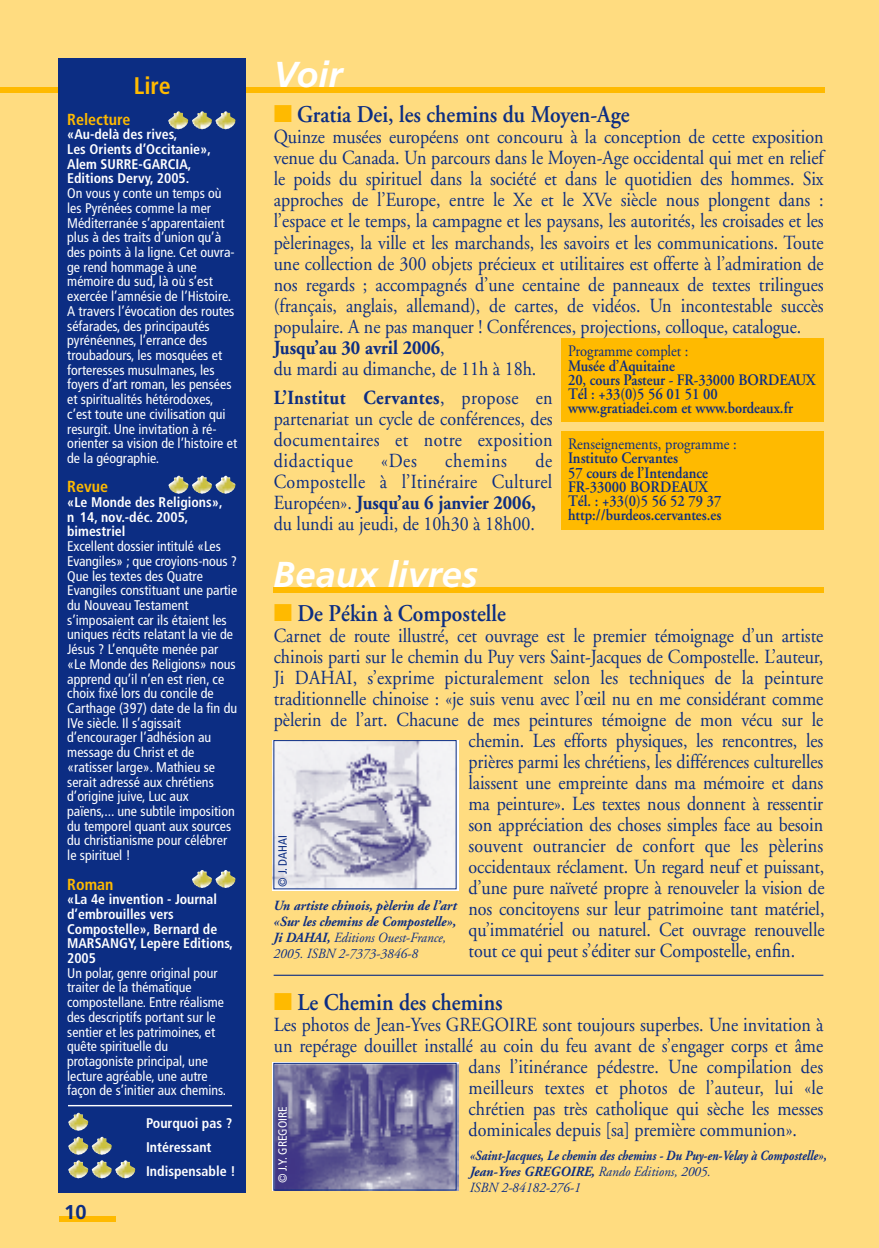
<style>
.page{position:relative;width:879px;height:1248px;background:#fff}
.page>*{position:absolute;margin:0;border:0;box-sizing:border-box;transform-origin:0 0}
.t1{font:italic 700 36px "Frutiger";color:#fff}
.t2{font:600 24px "Adobe Garamond";color:#0c2d83;scale:.9 1}
.t3{font:700 condensed 24px "Frutiger";color:#ffba00}
.t4{font:20px/21px "Adobe Garamond";color:#0c2d83;scale:.9 1}
.t5{font:20px "Adobe Garamond";letter-spacing:.04em;color:#0c2d83;scale:.9 1}
.t6{font:700 20px "Frutiger";color:#0c2d83}
.t7{font:600 16px/14.2px "Adobe Garamond";color:#0c2d83;scale:.9 1}
.t8{font:16px "Adobe Garamond";color:#0c2d83;scale:.9 1}
.t9{font:700 condensed 16px "Frutiger";color:#ffba00}
.t10{font:condensed 14px/14.6px "Frutiger";color:#fff}
.t11{font:700 condensed 14px/14.6px "Frutiger";color:#fff}
.t12{font:italic 700 14px/15.8px "Adobe Garamond";color:#0c2d83;scale:.85 1}
.t13{font:italic 700 14px/15.8px "Adobe Garamond";color:#0c2d83;scale:.95 1}
.t14{font:condensed 12px "Frutiger";color:#fff}
.t15{font:condensed 12px "Frutiger";color:#0c2d83}
.s1{color:#ffba00}
.s2{font-weight:700}
.s3{font-weight:400}
</style>
<div class="page">
<div style="left:0;top:0;width:879px;height:1247px;background:#ffdc80"></div>
<div style="left:0;top:87px;width:824px;height:6px;background:#ffba00"></div>
<div style="left:59px;top:1215px;width:56px;height:6px;background:#ffba00"></div>
<div style="left:274px;top:587px;width:550px;height:6px;background:#ffba00"></div>
<div style="left:59px;top:59px;width:187px;height:1134px;background:#0c2d83"></div>
<hr style="left:68px;top:1104px;width:164px;height:2px;background:#fff">
<div style="left:561px;top:339px;width:262px;height:83px;background:#ffba00"></div>
<hr style="left:274px;top:974px;width:549px;height:1px;background:#0c2d83">
<img style="left:68px;top:1112px;width:20px;height:18px">
<img style="left:68px;top:1136px;width:20px;height:18px">
<img style="left:68px;top:1160px;width:20px;height:18px">
<img style="left:92px;top:1136px;width:20px;height:18px">
<img style="left:92px;top:1160px;width:20px;height:18px">
<img style="left:115px;top:1160px;width:20px;height:18px">
<img style="left:168px;top:475px;width:21px;height:18px">
<img style="left:192px;top:475px;width:20px;height:18px">
<img style="left:215px;top:475px;width:21px;height:18px">
<img style="left:192px;top:870px;width:20px;height:17px">
<img style="left:215px;top:870px;width:21px;height:17px">
<img style="left:192px;top:111px;width:20px;height:18px">
<img style="left:168px;top:111px;width:20px;height:18px">
<img style="left:215px;top:111px;width:21px;height:18px">
<img style="left:272px;top:740px;width:186px;height:150px">
<img style="left:272px;top:1062px;width:186px;height:128px">
<div style="left:273px;top:1062px;width:184px;height:128px;border:1px solid #0c2d83"></div>
<div style="left:561px;top:431px;width:262px;height:98px;background:#ffba00"></div>
<p class="t3" style="left:134px;top:71px;width:39px">Lire</p>
<p class="t9" style="left:67px;top:110px;width:65px">Relecture</p>
<p class="t11" style="left:67px;top:127px;width:145px">«Au-delà des rives,<br>Les Orients d’Occitanie»,<br>Alem SURRE-GARCIA,<br>Editions Dervy, 2005.</p>
<p class="t10" style="left:67px;top:186px;width:172px">On vous y conte un temps où les Pyrénées comme la mer<br>Méditerranée s’apparentaient plus à des traits d’union qu’à des points à la ligne. Cet ouvra&shy;ge rend hommage à une mémoire du sud, là où s’est exercée l’amnésie de l’Histoire.<br>A travers l’évocation des routes séfarades, des principautés pyrénéennes, l’errance des troubadours, les mosquées et forteresses musulmanes, les foyers d’art roman, les pensées et spiritualités hétérodoxes, c’est toute une civilisation qui resurgit. Une invitation à ré&shy;orienter sa vision de l’histoire et de la géographie.</p>
<p class="t9" style="left:67px;top:477px;width:42px">Revue</p>
<p class="t11" style="left:67px;top:495px;width:157px">«Le Monde des Religions», n 14, nov.-déc. 2005, bimestriel</p>
<p class="t10" style="left:67px;top:539px;width:172px">Excellent dossier intitulé «Les<br>Evangiles» ; que croyions-nous ?<br>Que les textes des Quatre<br>Evangiles constituant une partie du Nouveau Testament s’imposaient car ils étaient les uniques récits relatant la vie de<br>Jésus ? L’enquête menée par «Le Monde des Religions» nous apprend qu’il n’en est rien, ce choix fixé lors du concile de<br>Carthage (397) date de la fin du<br>IVe siècle. Il s’agissait d’encourager l’adhésion au message du Christ et de «ratisser large». Mathieu se serait adressé aux chrétiens d’origine juive, Luc aux païens,... une subtile imposition du temporel quant aux sources du christianisme pour célébrer le spirituel !</p>
<p class="t9" style="left:67px;top:874px;width:48px">Roman</p>
<p class="t11" style="left:67px;top:892px;width:167px">«La 4e invention - Journal d’embrouilles vers<br>Compostelle», Bernard de<br>MARSANGY, Lepère Editions,<br>2005</p>
<p class="t10" style="left:67px;top:965px;width:160px">Un polar, genre original pour traiter de la thématique compostellane. Entre réalisme des descriptifs portant sur le sentier et les patrimoines, et quête spirituelle du protagoniste principal, une lecture agréable, une autre façon de s’initier aux chemins.</p>
<p class="t11" style="left:146px;top:1111px;width:91px;line-height:23.8px">Pourquoi pas ?<br>Intéressant<br>Indispensable !</p>
<p class="t6" style="left:64px;top:1200px;width:24px">10</p>
<h1 class="t1" style="left:274px;top:53px;width:70px">Voir</h1>
<p class="t2" style="left:274px;top:102px;width:397px"><span class="s1">■</span> Gratia Dei, les chemins du Moyen-Age</p>
<p class="t4" style="left:274px;top:127px;width:612px">Quinze musées européens ont concouru à la conception de cette exposition venue du Canada. Un parcours dans le Moyen-Age occidental qui met en relief le poids du spirituel dans la société et dans le quotidien des hommes. Six approches de l’Europe, entre le Xe et le XVe siècle nous plongent dans : l’espace et le temps, la campagne et les paysans, les autorités, les croisades et les pèlerinages, la ville et les marchands, les savoirs et les communications. Toute une collection de 300 objets précieux et utilitaires est offerte à l’admiration de nos regards ; accompagnés d’une centaine de panneaux de textes trilingues (français, anglais, allemand), de cartes, de vidéos. Un incontestable succès populaire. A ne pas manquer ! Conférences, projections, colloque, catalogue.<br><span class="s2">Jusqu’au 30 avril 2006</span>,<br>du mardi au dimanche, de 11h à 18h.</p>
<p class="t4" style="left:274px;top:387px;width:311px;text-align:justify"><span class="s2">L’Institut Cervantes</span>, propose en partenariat un cycle de conférences, des documentaires et notre exposition didactique</p>
<p class="t8" style="left:568px;top:343px;width:135px">Programme complet :</p>
<p class="t7" style="left:568px;top:359px;width:277px">Musée d’Aquitaine<br>20, cours Pasteur - FR-33000 BORDEAUX<br>Tél : +33(0)5 56 01 51 00 www.gratiadei.com et www.bordeaux.fr</p>
<p class="t8" style="left:568px;top:435px;width:189px">Renseignements, programme :</p>
<p class="t7" style="left:568px;top:451px;width:172px">Instituto Cervantes<br>57 cours de l’Intendance<br>FR-33000 BORDEAUX<br>Tél. : +33(0)5 56 52 79 37 http://burdeos.cervantes.es</p>
<p class="t4" style="left:274px;top:450px;width:311px;text-indent:262px">de<br>Compostelle à l’Itinéraire Culturel<br>Européen». <span class="s2">Jusqu’au 6 janvier 2006, </span>du lundi au jeudi, de 10h30 à 18h00.</p>
<p class="t4" style="left:381px;top:450px;width:41px">«Des</p>
<p class="t5" style="left:445px;top:449px;width:70px">chemins</p>
<h1 class="t1" style="left:274px;top:553px;width:206px">Beaux livres</h1>
<p class="t2" style="left:274px;top:600px;width:259px"><span class="s1">■</span> De Pékin à Compostelle</p>
<p class="t4" style="left:274px;top:626px;width:612px">Carnet de route illustré, cet ouvrage est le premier témoignage d’un artiste</p>
<p class="t4" style="left:274px;top:647px;width:612px">chinois parti sur le chemin du Puy vers Saint-Jacques de Compostelle. L’auteur,</p>
<p class="t4" style="left:274px;top:668px;width:612px">Ji DAHAI, s’exprime picturalement selon les techniques de la peinture</p>
<p class="t4" style="left:274px;top:689px;width:612px">traditionnelle chinoise : «je suis venu avec l’œil nu en me considérant comme</p>
<p class="t4" style="left:274px;top:710px;width:612px">pèlerin de l’art. Chacune de mes peintures témoigne de mon vécu sur le</p>
<p class="t4" style="left:468px;top:731px;width:395px">chemin. Les efforts physiques, les rencontres, les</p>
<p class="t4" style="left:468px;top:752px;width:395px">prières parmi les chrétiens, les différences culturelles</p>
<p class="t4" style="left:468px;top:773px;width:395px">laissent une empreinte dans ma mémoire et dans</p>
<p class="t4" style="left:468px;top:794px;width:395px">ma peinture». Les textes nous donnent à ressentir</p>
<p class="t4" style="left:468px;top:815px;width:395px">son appréciation des choses simples face au besoin</p>
<p class="t4" style="left:468px;top:836px;width:395px">souvent outrancier de confort que les pèlerins</p>
<p class="t4" style="left:468px;top:857px;width:397px">occidentaux réclament. Un regard neuf et puissant,</p>
<p class="t4" style="left:468px;top:878px;width:397px">d’une pure naïveté propre à renouveler la vision de</p>
<p class="t4" style="left:468px;top:899px;width:397px">nos concitoyens sur leur patrimoine tant matériel,</p>
<p class="t4" style="left:468px;top:920px;width:397px">qu’immatériel ou naturel. Cet ouvrage renouvelle</p>
<p class="t4" style="left:468px;top:941px;width:364px">tout ce qui peut s’éditer sur Compostelle, enfin.</p>
<p class="t2" style="left:274px;top:988px;width:256px"><span class="s1">■</span> Le Chemin des chemins</p>
<p class="t4" style="left:274px;top:1014px;width:612px">Les photos de Jean-Yves GREGOIRE sont toujours superbes. Une invitation à</p>
<p class="t4" style="left:274px;top:1035px;width:612px">un repérage douillet installé au coin du feu avant de s’engager corps et âme</p>
<p class="t4" style="left:468px;top:1056px;width:395px">dans l’itinérance pédestre. Une compilation des</p>
<p class="t4" style="left:468px;top:1077px;width:395px">meilleurs textes et photos de l’auteur, lui «le</p>
<p class="t4" style="left:468px;top:1098px;width:395px">chrétien pas très catholique qui sèche les messes</p>
<p class="t4" style="left:468px;top:1119px;width:366px">dominicales depuis [sa] première communion».</p>
<p class="t15" style="left:276px;top:886px;width:53px;rotate:-90deg">© J. DAHAI</p>
<p class="t13" style="left:274px;top:898px;width:194px">Un artiste chinois, pèlerin de l’art «Sur les chemins de Compostelle»,<br>Ji DAHAI, <span class="s3">Editions Ouest-France,<br>2005. ISBN 2-7373-3846-8</span></p>
<p class="t14" style="left:276px;top:1183px;width:78px;rotate:-90deg">© J.Y. GREGOIRE</p>
<p class="t12" style="left:470px;top:1148px;width:422px">«Saint-Jacques, Le chemin des chemins - Du Puy-en-Velay à Compostelle»,<br>Jean-Yves GREGOIRE, <span class="s3">Rando Editions, 2005.<br>ISBN 2-84182-276-1</span></p>
</div>
